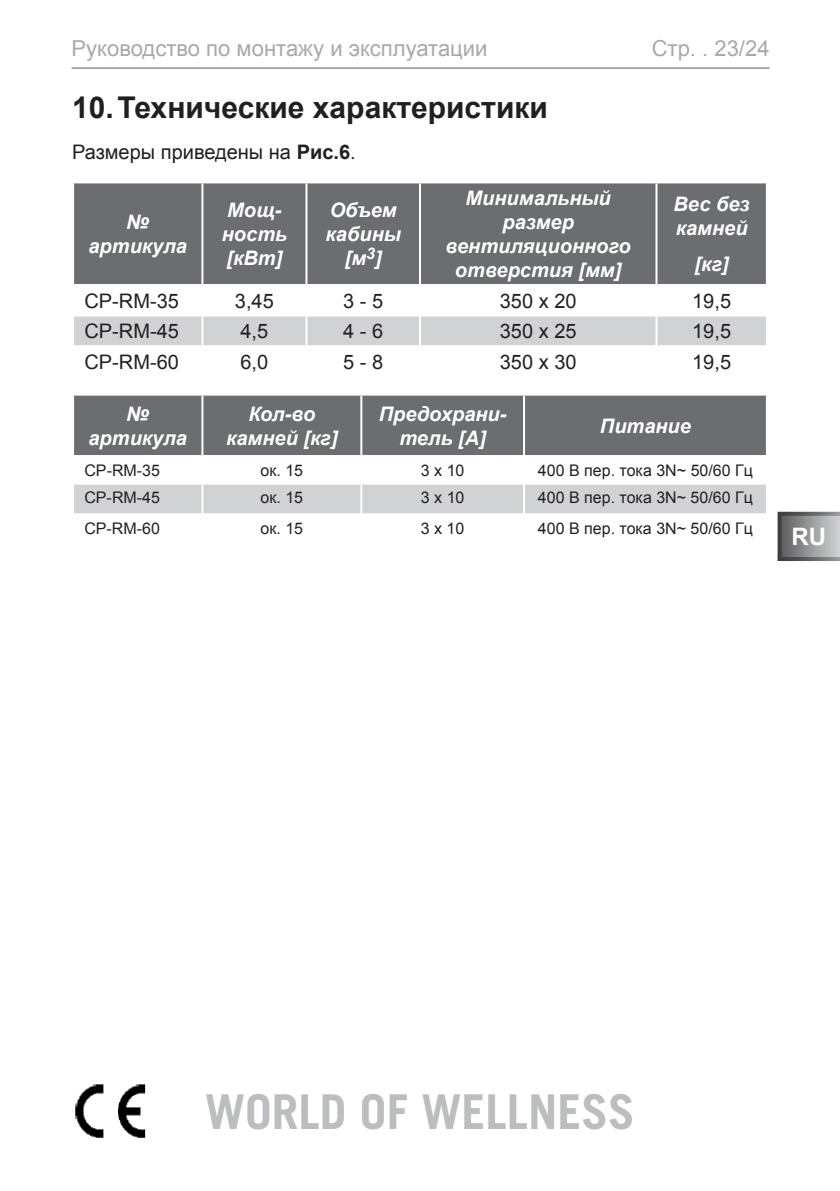
<style>
.page{position:relative;width:840px;height:1191px;background:#fff}
.page>*{position:absolute;margin:0;border:0;box-sizing:border-box;transform-origin:0 0}
.t1{font:700 48px "Trade Gothic LT";color:#bcbdc0}
.t2{font:700 30px "Arial";color:#231f20}
.t3{font:700 24px "Arial";color:#fff}
.t4{font:22px "Arial";color:#a8a9ad}
.t5{font:italic 700 20px/24px "Arial";color:#fff;text-align:center}
.t6{font:20px "Arial";color:#231f20}
.t7{font:16px "Arial";color:#231f20}
.s1{font-weight:700}
</style>
<div class="page">
<svg style="left:777px;top:512px;width:62px;height:49px"></svg>
<hr style="left:71px;top:67px;width:698px;height:2px;background:#a8a9ad">
<img style="left:75px;top:1084px;width:71px;height:54px">
<div style="left:74px;top:183px;width:691px;height:101px;background:#6c6d70"></div>
<div style="left:74px;top:316px;width:691px;height:29px;background:#d1d2d4"></div>
<hr style="left:201px;top:183px;width:2px;height:101px;background:#fff">
<hr style="left:305px;top:183px;width:2px;height:101px;background:#fff">
<hr style="left:419px;top:183px;width:2px;height:101px;background:#fff">
<hr style="left:655px;top:183px;width:2px;height:101px;background:#fff">
<hr style="left:201px;top:316px;width:2px;height:29px;background:#fff">
<hr style="left:305px;top:316px;width:2px;height:29px;background:#fff">
<hr style="left:419px;top:316px;width:2px;height:29px;background:#fff">
<hr style="left:655px;top:316px;width:2px;height:29px;background:#fff">
<div style="left:74px;top:395px;width:691px;height:60px;background:#6c6d70"></div>
<div style="left:74px;top:484px;width:691px;height:29px;background:#d1d2d4"></div>
<hr style="left:201px;top:395px;width:2px;height:60px;background:#fff">
<hr style="left:360px;top:395px;width:2px;height:60px;background:#fff">
<hr style="left:522px;top:395px;width:2px;height:60px;background:#fff">
<hr style="left:201px;top:484px;width:2px;height:29px;background:#fff">
<hr style="left:360px;top:484px;width:2px;height:29px;background:#fff">
<hr style="left:522px;top:484px;width:2px;height:29px;background:#fff">
<p class="t4" style="left:71px;top:33px;width:417px">Руководство по монтажу и эксплуатации</p>
<p class="t4" style="left:651px;top:33px;width:119px">Стр. . 23/24</p>
<h2 class="t2" style="left:72px;top:87px;width:477px">10.Технические характеристики</h2>
<p class="t6" style="left:72px;top:138px;width:285px">Размеры приведены на <span class="s1">Рис.6</span>.</p>
<p class="t5" style="left:88px;top:211px;width:100px">№ артикула</p>
<p class="t5" style="left:222px;top:199px;width:67px;text-align:left">Мощ&shy;ность [кВт]</p>
<p class="t5" style="left:325px;top:199px;width:77px">Объем кабины [м<sup>3</sup>]</p>
<p class="t5" style="left:445px;top:187px;width:187px">Минимальный размер вентиляционного отверстия [мм]</p>
<p class="t5" style="left:673px;top:193px;width:78px;text-align:left">Вес без камней</p>
<p class="t5" style="left:694px;top:252px;width:36px">[кг]</p>
<p class="t6" style="left:84px;top:287px;width:96px">CP-RM-35</p>
<p class="t6" style="left:235px;top:287px;width:40px">3,45</p>
<p class="t6" style="left:343px;top:287px;width:42px">3-5</p>
<p class="t6" style="left:499px;top:287px;width:78px">350 x 20</p>
<p class="t6" style="left:691px;top:287px;width:40px">19,5</p>
<p class="t6" style="left:84px;top:317px;width:96px">CP-RM-45</p>
<p class="t6" style="left:240px;top:317px;width:29px">4,5</p>
<p class="t6" style="left:343px;top:317px;width:42px">4-6</p>
<p class="t6" style="left:499px;top:317px;width:78px">350 x 25</p>
<p class="t6" style="left:691px;top:317px;width:40px">19,5</p>
<p class="t6" style="left:84px;top:348px;width:96px">CP-RM-60</p>
<p class="t6" style="left:240px;top:348px;width:29px">6,0</p>
<p class="t6" style="left:343px;top:348px;width:42px">5-8</p>
<p class="t6" style="left:499px;top:348px;width:78px">350 x 30</p>
<p class="t6" style="left:691px;top:348px;width:40px">19,5</p>
<p class="t5" style="left:88px;top:402px;width:100px">№ артикула</p>
<p class="t5" style="left:226px;top:402px;width:113px">Кол-во камней [кг]</p>
<p class="t5" style="left:378px;top:402px;width:129px">Предохрани&shy;тель [A]</p>
<p class="t5" style="left:599px;top:414px;width:92px">Питание</p>
<p class="t7" style="left:84px;top:459px;width:77px">CP-RM-35</p>
<p class="t7" style="left:260px;top:459px;width:44px">ок. 15</p>
<p class="t7" style="left:420px;top:459px;width:45px">3 x 10</p>
<p class="t7" style="left:537px;top:459px;width:216px">400 В пер. тока 3N~ 50/60 Гц</p>
<p class="t7" style="left:84px;top:486px;width:77px">CP-RM-45</p>
<p class="t7" style="left:260px;top:486px;width:44px">ок. 15</p>
<p class="t7" style="left:420px;top:486px;width:45px">3 x 10</p>
<p class="t7" style="left:537px;top:486px;width:216px">400 В пер. тока 3N~ 50/60 Гц</p>
<p class="t7" style="left:84px;top:517px;width:77px">CP-RM-60</p>
<p class="t7" style="left:260px;top:517px;width:44px">ок. 15</p>
<p class="t7" style="left:420px;top:517px;width:45px">3 x 10</p>
<p class="t7" style="left:537px;top:517px;width:216px">400 В пер. тока 3N~ 50/60 Гц</p>
<p class="t3" style="left:791px;top:519px;width:36px">RU</p>
<h1 class="t1" style="left:205px;top:1082px;width:431px">WORLD OF WELLNESS</h1>
</div>
